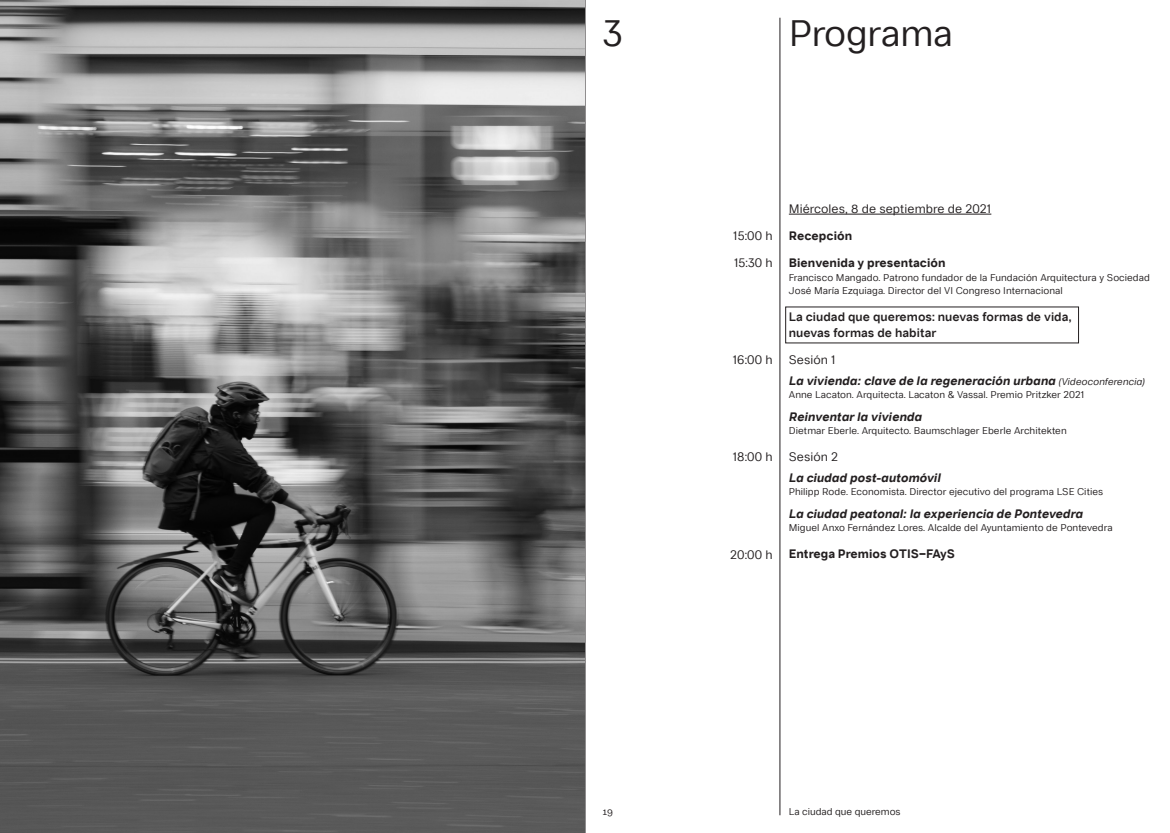
<style>
.page{position:relative;width:1170px;height:833px;background:#fff}
.page>*{position:absolute;margin:0;border:0;box-sizing:border-box;transform-origin:0 0}
.Titulo_1{font:37.5px "Mais Grotesk";letter-spacing:-.005em;color:#231f20}
.Texto_principal{font:italic 700 12.5px "Mais Grotesk";letter-spacing:.005em;color:#231f20}
.Texto_principal-2{font:12.5px "Mais Grotesk";letter-spacing:.005em;color:#231f20}
.Texto_principal-3{font:600 12.5px/16.5px "Mais Grotesk";letter-spacing:.005em;color:#231f20}
.Texto_principal-4{font:700 12.5px "Mais Grotesk";letter-spacing:.005em;color:#231f20}
.Texto_principal-5{font:10px "Mais Grotesk";letter-spacing:.005em;color:#231f20}
.s1{font-weight:400;font-size:10px}
</style>
<div class="page">
<hr style="left:779px;top:18px;width:1px;height:797px;background:#231f20">
<hr style="left:788px;top:214px;width:203px;height:1px;background:#231f20">
<img style="left:0;top:0;width:585px;height:833px">
<p class="Titulo_1" style="left:602px;top:12px;width:21px">3</p>
<p class="Titulo_1" style="left:788px;top:12px;width:165px">Programa</p>
<p class="Texto_principal-2" style="left:733px;top:229px;width:41px">15:00 h</p>
<p class="Texto_principal-2" style="left:734px;top:256px;width:40px">15:30 h</p>
<p class="Texto_principal-2" style="left:732px;top:353px;width:41px">16:00 h</p>
<p class="Texto_principal-2" style="left:732px;top:450px;width:41px">18:00 h</p>
<p class="Texto_principal-2" style="left:730px;top:547px;width:44px">20:00 h</p>
<p class="Texto_principal-2" style="left:788px;top:202px;width:204px">Miércoles, 8 de septiembre de 2021</p>
<p class="Texto_principal-4" style="left:788px;top:229px;width:65px">Recepción</p>
<p class="Texto_principal-4" style="left:788px;top:256px;width:158px">Bienvenida y presentación</p>
<p class="Texto_principal-5" style="left:788px;top:271px;width:362px">Francisco Mangado. Patrono fundador de la Fundación Arquitectura y Sociedad</p>
<p class="Texto_principal-5" style="left:788px;top:284px;width:275px">José María Ezquiaga. Director del VI Congreso Internacional</p>
<p class="Texto_principal-3" style="left:788px;top:308px;width:284px">La ciudad que queremos: nuevas formas de vida, nuevas formas de habitar</p>
<p class="Texto_principal-2" style="left:788px;top:353px;width:48px">Sesión 1</p>
<p class="Texto_principal" style="left:788px;top:373px;width:357px">La vivienda: clave de la regeneración urbana <span class="s1">(Videoconferencia)</span></p>
<p class="Texto_principal-5" style="left:788px;top:388px;width:297px">Anne Lacaton. Arquitecta. Lacaton &amp; Vassal. Premio Pritzker 2021</p>
<p class="Texto_principal" style="left:788px;top:410px;width:135px">Reinventar la vivienda</p>
<p class="Texto_principal-5" style="left:788px;top:425px;width:279px">Dietmar Eberle. Arquitecto. Baumschlager Eberle Architekten</p>
<p class="Texto_principal-2" style="left:788px;top:450px;width:51px">Sesión 2</p>
<p class="Texto_principal" style="left:788px;top:470px;width:153px">La ciudad post-automóvil</p>
<p class="Texto_principal-5" style="left:788px;top:485px;width:316px">Philipp Rode. Economista. Director ejecutivo del programa LSE Cities</p>
<p class="Texto_principal" style="left:788px;top:507px;width:295px">La ciudad peatonal: la experiencia de Pontevedra</p>
<p class="Texto_principal-5" style="left:788px;top:522px;width:325px">Miguel Anxo Fernández Lores. Alcalde del Ayuntamiento de Pontevedra</p>
<p class="Texto_principal-4" style="left:788px;top:547px;width:168px">Entrega Premios OTIS–FAyS</p>
<p class="Texto_principal-5" style="left:602px;top:806px;width:12px">19</p>
<p class="Texto_principal-5" style="left:788px;top:806px;width:113px">La ciudad que queremos</p>
</div>
